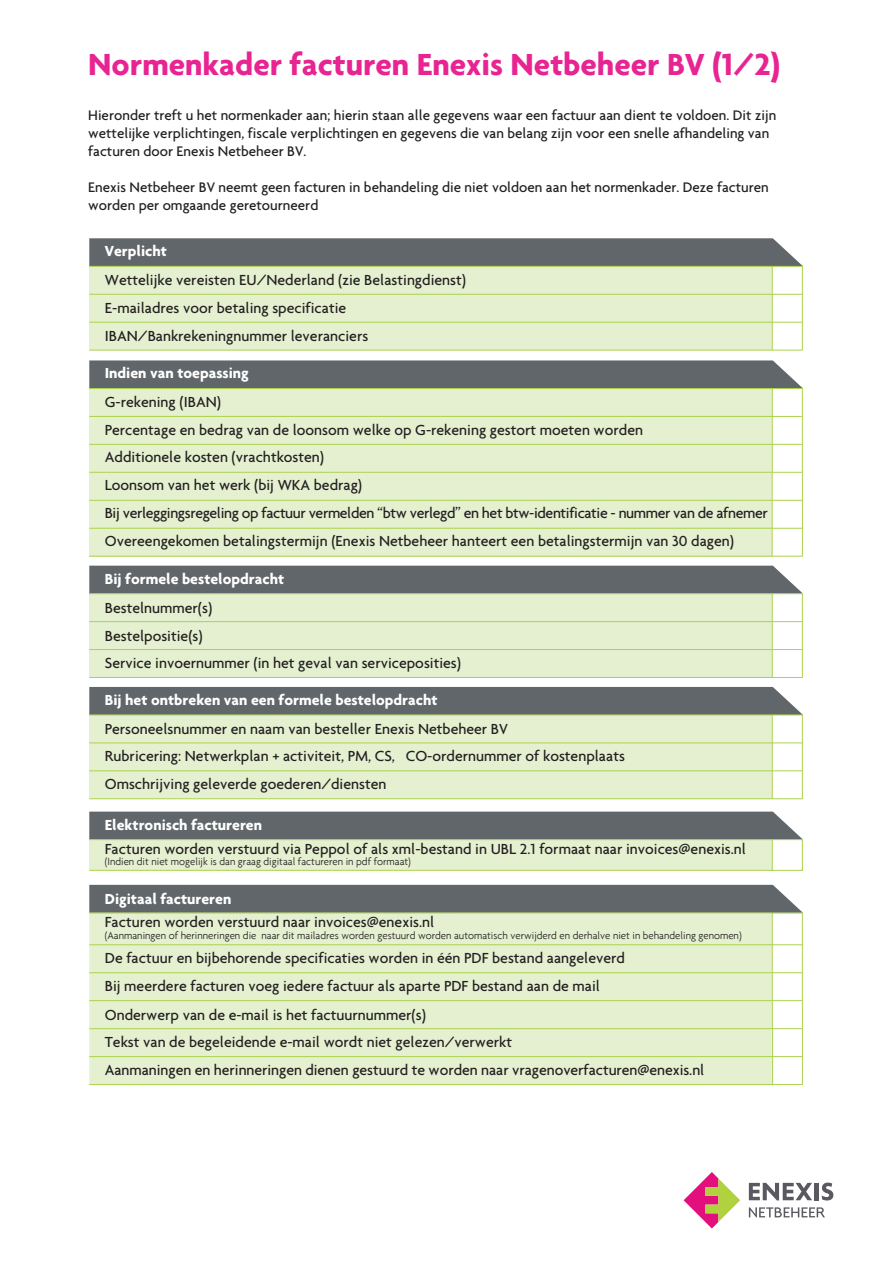
<style>
.page{position:relative;width:893px;height:1263px;background:#fff}
.page>*{position:absolute;margin:0;border:0;box-sizing:border-box;transform-origin:0 0}
.t1{font:700 33px "Agenda";color:#e82492}
.t2{font:500 15.75px/27.8px "Agenda";color:#231f20}
.t3{font:700 15.75px "Agenda";color:#fff}
.t4{font:500 15.75px "Agenda";letter-spacing:-.025em;color:#231f20}
.t5{font:500 15px/18px "Agenda";color:#231f20}
.t6{font:300 10.8px "Agenda";color:#231f20}
</style>
<div class="page">
<svg style="left:89px;top:238px;width:714px;height:112px;background:#c3ceb5"></svg>
<hr style="left:772px;top:294px;width:31px;height:1px;background:#add24f">
<hr style="left:772px;top:322px;width:31px;height:1px;background:#add24f">
<hr style="left:89px;top:350px;width:683px;height:1px;background:#add24f">
<hr style="left:772px;top:350px;width:31px;height:1px;background:#add24f">
<div style="left:89px;top:913px;width:683px;height:171px;background:#e4f0d0"></div>
<div style="left:89px;top:885px;width:713px;height:27px;background:#61666a"></div>
<hr style="left:89px;top:912px;width:683px;height:1px;background:#add24f">
<hr style="left:89px;top:944px;width:683px;height:1px;background:#add24f">
<hr style="left:89px;top:972px;width:683px;height:1px;background:#add24f">
<hr style="left:772px;top:913px;width:1px;height:31px;background:#add24f">
<hr style="left:772px;top:912px;width:31px;height:1px;background:#add24f">
<hr style="left:802px;top:913px;width:1px;height:31px;background:#add24f">
<hr style="left:772px;top:944px;width:31px;height:1px;background:#add24f">
<hr style="left:89px;top:1000px;width:683px;height:1px;background:#add24f">
<svg style="left:89px;top:566px;width:714px;height:111px;background:#c4ceb5"></svg>
<hr style="left:772px;top:621px;width:31px;height:1px;background:#add24f">
<hr style="left:772px;top:649px;width:31px;height:1px;background:#add24f">
<hr style="left:89px;top:677px;width:683px;height:1px;background:#add24f">
<hr style="left:772px;top:677px;width:31px;height:1px;background:#add24f">
<svg style="left:89px;top:687px;width:714px;height:111px;background:#c3ceb5"></svg>
<hr style="left:772px;top:742px;width:31px;height:1px;background:#add24f">
<hr style="left:772px;top:770px;width:31px;height:1px;background:#add24f">
<hr style="left:89px;top:798px;width:683px;height:1px;background:#add24f">
<hr style="left:772px;top:798px;width:31px;height:1px;background:#add24f">
<div style="left:89px;top:839px;width:683px;height:31px;background:#e4f0d0"></div>
<div style="left:89px;top:812px;width:713px;height:27px;background:#61666a"></div>
<hr style="left:89px;top:839px;width:683px;height:1px;background:#add24f">
<hr style="left:89px;top:870px;width:683px;height:1px;background:#add24f">
<hr style="left:772px;top:840px;width:1px;height:30px;background:#add24f">
<hr style="left:772px;top:839px;width:31px;height:1px;background:#add24f">
<hr style="left:802px;top:840px;width:1px;height:30px;background:#add24f">
<hr style="left:772px;top:870px;width:31px;height:1px;background:#add24f">
<svg style="left:89px;top:360px;width:714px;height:197px;background:#d1dcbf"></svg>
<hr style="left:89px;top:1028px;width:685px;height:1px;background:#add24f">
<hr style="left:89px;top:1056px;width:685px;height:1px;background:#add24f">
<hr style="left:89px;top:1084px;width:685px;height:1px;background:#add24f">
<svg style="left:772px;top:945px;width:31px;height:140px"></svg>
<div style="left:814px;top:1183px;width:5px;height:17px;background:#5a5960"></div>
<svg style="left:822px;top:1182px;width:11px;height:18px"></svg>
<svg style="left:749px;top:1183px;width:63px;height:17px"></svg>
<svg style="left:749px;top:1207px;width:76px;height:10px"></svg>
<svg style="left:684px;top:1172px;width:56px;height:56px"></svg>
<h1 class="t1" style="left:88px;top:45px;width:693px">Normenkader facturen Enexis Netbeheer BV (1/2)</h1>
<p class="t5" style="left:88px;top:106px;width:689px">Hieronder treft u het normenkader aan; hierin staan alle gegevens waar een factuur aan dient te voldoen. Dit zijn wettelijke verplichtingen, fiscale verplichtingen en gegevens die van belang zijn voor een snelle afhandeling van facturen door Enexis Netbeheer BV.</p>
<p class="t5" style="left:88px;top:178px;width:682px">Enexis Netbeheer BV neemt geen facturen in behandeling die niet voldoen aan het normenkader. Deze facturen worden per omgaande geretourneerd</p>
<p class="t3" style="left:105px;top:241px;width:64px">Verplicht</p>
<p class="t2" style="left:105px;top:266px;width:363px">Wettelijke vereisten EU/Nederland (zie Belastingdienst)</p>
<p class="t2" style="left:105px;top:294px;width:265px">E-mailadres voor betaling specificatie<br>IBAN/Bankrekeningnummer leveranciers</p>
<p class="t3" style="left:105px;top:363px;width:145px">Indien van toepassing</p>
<p class="t2" style="left:105px;top:387px;width:118px">G-rekening (IBAN)</p>
<p class="t2" style="left:105px;top:415px;width:540px">Percentage en bedrag van de loonsom welke op G-rekening gestort moeten worden</p>
<p class="t2" style="left:105px;top:443px;width:221px">Additionele kosten (vrachtkosten)</p>
<p class="t2" style="left:105px;top:471px;width:259px">Loonsom van het werk (bij WKA bedrag)</p>
<p class="t4" style="left:105px;top:503px;width:664px">Bij verleggingsregeling op factuur vermelden “btw verlegd” en het btw-identificatie - nummer van de afnemer</p>
<p class="t2" style="left:105px;top:527px;width:631px">Overeengekomen betalingstermijn (Enexis Netbeheer hanteert een betalingstermijn van 30 dagen)</p>
<p class="t3" style="left:105px;top:570px;width:181px">Bij formele bestelopdracht</p>
<p class="t2" style="left:105px;top:594px;width:109px">Bestelnummer(s)</p>
<p class="t2" style="left:105px;top:621px;width:358px">Bestelpositie(s)<br>Service invoernummer (in het geval van serviceposities)</p>
<p class="t3" style="left:105px;top:690px;width:334px">Bij het ontbreken van een formele bestelopdracht</p>
<p class="t2" style="left:105px;top:716px;width:522px;line-height:26.5px">Personeelsnummer en naam van besteller Enexis Netbeheer BV<br>Rubricering: Netwerkplan + activiteit, PM, CS, CO-ordernummer of kostenplaats</p>
<p class="t2" style="left:105px;top:770px;width:283px">Omschrijving geleverde goederen/diensten</p>
<p class="t3" style="left:105px;top:816px;width:159px">Elektronisch factureren</p>
<p class="t2" style="left:105px;top:835px;width:643px">Facturen worden verstuurd via Peppol of als xml-bestand in UBL 2.1 formaat naar invoices@enexis.nl</p>
<p class="t6" style="left:105px;top:855px;width:308px">(Indien dit niet mogelijk is dan graag digitaal factureren in pdf formaat)</p>
<p class="t3" style="left:105px;top:889px;width:128px">Digitaal factureren</p>
<p class="t2" style="left:105px;top:908px;width:331px">Facturen worden verstuurd naar invoices@enexis.nl</p>
<p class="t6" style="left:105px;top:929px;width:638px">(Aanmaningen of herinneringen die naar dit mailadres worden gestuurd worden automatisch verwijderd en derhalve niet in behandeling genomen)</p>
<p class="t2" style="left:105px;top:944px;width:522px">De factuur en bijbehorende specificaties worden in één PDF bestand aangeleverd</p>
<p class="t2" style="left:105px;top:971px;width:497px">Bij meerdere facturen voeg iedere factuur als aparte PDF bestand aan de mail</p>
<p class="t2" style="left:105px;top:1001px;width:323px">Onderwerp van de e-mail is het factuurnummer(s)</p>
<p class="t2" style="left:105px;top:1028px;width:409px">Tekst van de begeleidende e-mail wordt niet gelezen/verwerkt</p>
<p class="t2" style="left:105px;top:1055px;width:601px">Aanmaningen en herinneringen dienen gestuurd te worden naar vragenoverfacturen@enexis.nl</p>
</div>
